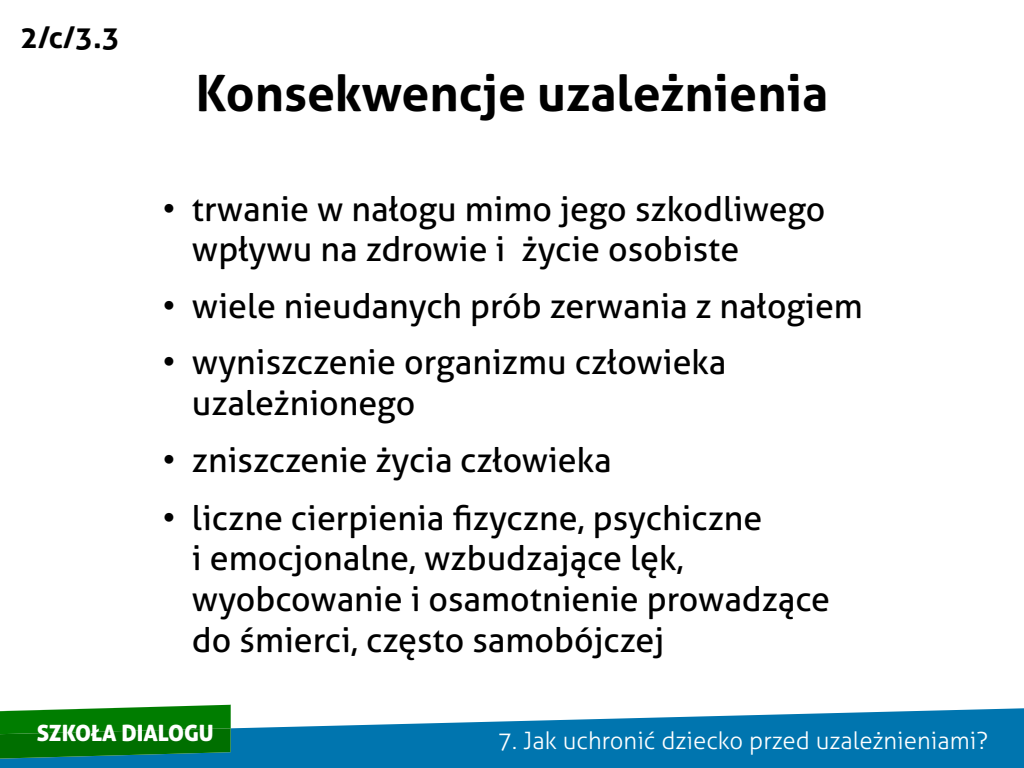
<style>
.page{position:relative;width:1024px;height:768px;background:#fff}
.page>*{position:absolute;margin:0;border:0;box-sizing:border-box;transform-origin:0 0}
.t1{font:700 50px "Aller";color:#000}
.t2{font:34px/40.8px "Aller";color:#000}
.t3{font:700 30px "Aller";color:#000}
.t4{font:300 24px "Aller";color:#fff}
.t5{font:22.5px "Aller Display";color:#fff}
</style>
<div class="page">
<svg style="left:0;top:708px;width:1024px;height:60px;fill:#0075af"></svg>
<svg style="left:0;top:705px;width:231px;height:54px;background:#0f7e1a"></svg>
<p class="t3" style="left:20px;top:19px;width:101px">2/c/3.3</p>
<h1 class="t1" style="left:196px;top:63px;width:634px">Konsekwencje uzależnienia</h1>
<p class="t2" style="left:192px;top:188px;width:635px;text-indent:-30px">• trwanie w nałogu mimo jego szkodliwego wpływu na zdrowie i życie osobiste</p>
<p class="t2" style="left:162px;top:285px;width:703px">• wiele nieudanych prób zerwania z nałogiem</p>
<p class="t2" style="left:192px;top:341px;width:536px;text-indent:-30px">• wyniszczenie organizmu człowieka uzależnionego</p>
<p class="t2" style="left:162px;top:440px;width:451px">• zniszczenie życia człowieka</p>
<p class="t2" style="left:192px;top:497px;width:640px;text-indent:-30px">• liczne cierpienia fizyczne, psychiczne<br>i emocjonalne, wzbudzające lęk, wyobcowanie i osamotnienie prowadzące do śmierci, często samobójczej</p>
<p class="t5" style="left:37px;top:718px;width:179px">SZKOŁA DIALOGU</p>
<p class="t4" style="left:498px;top:726px;width:492px">7. Jak uchronić dziecko przed uzależnieniami?</p>
</div>
